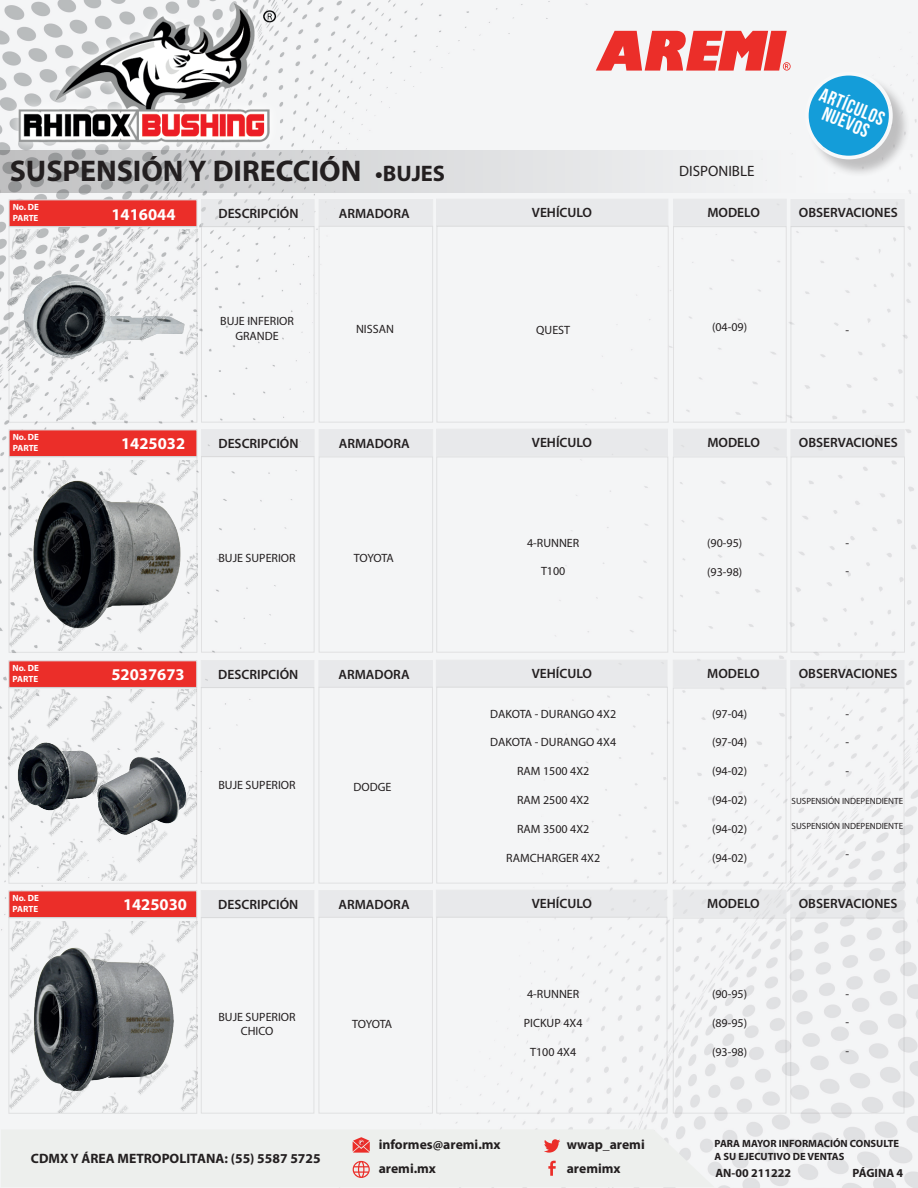
<style>
.page{position:relative;width:918px;height:1188px;background:#fff}
.page>*{position:absolute;margin:0;border:0;box-sizing:border-box;transform-origin:0 0}
.t1{font:700 30px "Myriad Pro";color:#231f20}
.t2{font:19.5px/16.5px "Bebas Neue";color:#fff;text-align:center}
.t3{font:700 16.5px "Myriad Pro";color:#fff}
.t4{font:15px "Myriad Pro";color:#231f20}
.t5{font:700 13.65px/24.2px "Myriad Pro";color:#231f20}
.t6{font:600 13.5px "Myriad Pro";color:#231f20}
.t7{font:12px/14.4px "Myriad Pro";color:#231f20;text-align:center}
.t8{font:700 12px "Myriad Pro";color:#231f20}
.t9{font:700 10.5px/12.6px "Myriad Pro";color:#231f20}
.t10{font:9px "Myriad Pro";color:#231f20}
.t11{font:700 9px/10.8px "Myriad Pro";color:#fff}
.s1{font-size:22.5px}
</style>
<div class="page">
<img style="left:0;top:0;width:918px;height:1188px">
<img style="left:0;top:0;width:313px;height:150px">
<svg style="left:596px;top:31px;width:195px;height:40px"></svg>
<svg style="left:0;top:150px;width:910px;height:42px"></svg>
<div style="left:436px;top:199px;width:232px;height:27px;background:#e8e9eb"></div>
<div style="left:436px;top:660px;width:231px;height:27px;background:#e8e9eb"></div>
<div style="left:436px;top:429px;width:232px;height:27px;background:#e8e9eb"></div>
<div style="left:436px;top:890px;width:231px;height:27px;background:#e8e9eb"></div>
<div style="left:201px;top:199px;width:113px;height:27px;background:#e8e9eb"></div>
<div style="left:201px;top:660px;width:113px;height:27px;background:#e8e9eb"></div>
<div style="left:201px;top:429px;width:113px;height:27px;background:#e8e9eb"></div>
<div style="left:201px;top:890px;width:113px;height:27px;background:#e8e9eb"></div>
<div style="left:319px;top:199px;width:114px;height:27px;background:#e8e9eb"></div>
<div style="left:319px;top:660px;width:114px;height:27px;background:#e8e9eb"></div>
<div style="left:319px;top:429px;width:114px;height:27px;background:#e8e9eb"></div>
<div style="left:319px;top:890px;width:114px;height:27px;background:#e8e9eb"></div>
<div style="left:673px;top:199px;width:113px;height:27px;background:#e8e9eb"></div>
<div style="left:673px;top:660px;width:113px;height:27px;background:#e8e9eb"></div>
<div style="left:673px;top:429px;width:113px;height:27px;background:#e8e9eb"></div>
<div style="left:673px;top:890px;width:113px;height:27px;background:#e8e9eb"></div>
<div style="left:791px;top:199px;width:113px;height:27px;background:#e8e9eb"></div>
<div style="left:791px;top:660px;width:113px;height:27px;background:#e8e9eb"></div>
<div style="left:791px;top:429px;width:113px;height:27px;background:#e8e9eb"></div>
<div style="left:791px;top:890px;width:113px;height:27px;background:#e8e9eb"></div>
<div style="left:9px;top:200px;width:188px;height:27px;background:#eb2e29;border:1px solid #dddee0"></div>
<div style="left:9px;top:661px;width:188px;height:27px;background:#eb2e29;border:1px solid #dddee0"></div>
<div style="left:9px;top:430px;width:188px;height:27px;background:#eb2e29;border:1px solid #dddee0"></div>
<div style="left:9px;top:891px;width:188px;height:27px;background:#eb2e29;border:1px solid #dddee0"></div>
<div style="left:1px;top:1129px;width:714px;height:58px;background:#edefed"></div>
<div style="left:807px;top:74px;width:104px;height:104px;background:#231f20;opacity:.75"></div>
<svg style="left:805px;top:72px;width:88px;height:87px"></svg>
<div style="left:809px;top:76px;width:80px;height:80px;background:#149dd9;border-radius:50%"></div>
<div style="left:910px;top:48px;width:8px;height:211px;background:#f4f5f6"></div>
<img style="left:10px;top:460px;width:188px;height:191px">
<img style="left:9px;top:229px;width:188px;height:191px">
<img style="left:9px;top:690px;width:187px;height:190px">
<img style="left:10px;top:922px;width:188px;height:190px">
<h2 class="t2" style="left:824px;top:86px;width:70px;rotate:23deg">ARTÍCULOS<br>NUEVOS</h2>
<h1 class="t1" style="left:10px;top:151px;width:437px">SUSPENSIÓN Y DIRECCIÓN <span class="s1">•BUJES</span></h1>
<p class="t4" style="left:679px;top:162px;width:77px">DISPONIBLE</p>
<p class="t11" style="left:13px;top:202px;width:28px">No. DE<br>PARTE</p>
<h3 class="t3" style="left:111px;top:203px;width:66px">1416044</h3>
<p class="t6" style="left:218px;top:205px;width:82px">DESCRIPCIÓN</p>
<p class="t6" style="left:339px;top:205px;width:73px">ARMADORA</p>
<p class="t6" style="left:532px;top:204px;width:62px">VEHÍCULO</p>
<p class="t6" style="left:707px;top:204px;width:54px">MODELO</p>
<p class="t6" style="left:799px;top:204px;width:100px">OBSERVACIONES</p>
<p class="t7" style="left:220px;top:314px;width:75px">BUJE INFERIOR<br>GRANDE</p>
<p class="t7" style="left:356px;top:322px;width:39px">NISSAN</p>
<p class="t7" style="left:536px;top:323px;width:35px">QUEST</p>
<p class="t7" style="left:712px;top:319px;width:37px">(04-09)</p>
<p class="t7" style="left:846px;top:322px;width:5px">-</p>
<p class="t11" style="left:13px;top:432px;width:28px">No. DE<br>PARTE</p>
<h3 class="t3" style="left:121px;top:433px;width:66px">1425032</h3>
<p class="t6" style="left:218px;top:435px;width:82px">DESCRIPCIÓN</p>
<p class="t6" style="left:339px;top:435px;width:73px">ARMADORA</p>
<p class="t6" style="left:532px;top:434px;width:62px">VEHÍCULO</p>
<p class="t6" style="left:707px;top:434px;width:54px">MODELO</p>
<p class="t6" style="left:799px;top:434px;width:100px">OBSERVACIONES</p>
<p class="t7" style="left:218px;top:551px;width:79px">BUJE SUPERIOR</p>
<p class="t7" style="left:354px;top:551px;width:42px">TOYOTA</p>
<p class="t7" style="left:527px;top:535px;width:54px">4-RUNNER</p>
<p class="t7" style="left:541px;top:564px;width:26px">T100</p>
<p class="t7" style="left:707px;top:536px;width:37px">(90-95)</p>
<p class="t7" style="left:707px;top:564px;width:37px">(93-98)</p>
<p class="t7" style="left:846px;top:535px;width:5px">-</p>
<p class="t7" style="left:846px;top:564px;width:5px">-</p>
<p class="t11" style="left:13px;top:663px;width:28px">No. DE<br>PARTE</p>
<h3 class="t3" style="left:111px;top:664px;width:75px">52037673</h3>
<p class="t6" style="left:218px;top:666px;width:82px">DESCRIPCIÓN</p>
<p class="t6" style="left:339px;top:666px;width:73px">ARMADORA</p>
<p class="t6" style="left:532px;top:665px;width:62px">VEHÍCULO</p>
<p class="t6" style="left:707px;top:665px;width:54px">MODELO</p>
<p class="t6" style="left:799px;top:665px;width:100px">OBSERVACIONES</p>
<p class="t7" style="left:218px;top:778px;width:79px">BUJE SUPERIOR</p>
<p class="t7" style="left:354px;top:780px;width:39px">DODGE</p>
<p class="t7" style="left:490px;top:706px;width:127px">DAKOTA - DURANGO 4X2</p>
<p class="t7" style="left:490px;top:735px;width:127px">DAKOTA - DURANGO 4X4</p>
<p class="t7" style="left:517px;top:764px;width:74px">RAM 1500 4X2</p>
<p class="t7" style="left:517px;top:793px;width:74px">RAM 2500 4X2</p>
<p class="t7" style="left:517px;top:821px;width:74px">RAM 3500 4X2</p>
<p class="t7" style="left:506px;top:850px;width:95px">RAMCHARGER 4X2</p>
<p class="t7" style="left:712px;top:706px;width:37px">(97-04)</p>
<p class="t7" style="left:712px;top:735px;width:37px">(97-04)</p>
<p class="t7" style="left:712px;top:764px;width:37px">(94-02)</p>
<p class="t7" style="left:712px;top:793px;width:37px">(94-02)</p>
<p class="t7" style="left:712px;top:821px;width:37px">(94-02)</p>
<p class="t7" style="left:712px;top:850px;width:37px">(94-02)</p>
<p class="t7" style="left:846px;top:706px;width:5px">-</p>
<p class="t7" style="left:846px;top:735px;width:5px">-</p>
<p class="t7" style="left:846px;top:764px;width:5px">-</p>
<p class="t10" style="left:792px;top:796px;width:113px">SUSPENSIÓN INDEPENDIENTE</p>
<p class="t10" style="left:792px;top:821px;width:113px">SUSPENSIÓN INDEPENDIENTE</p>
<p class="t7" style="left:846px;top:847px;width:5px">-</p>
<p class="t11" style="left:13px;top:893px;width:28px">No. DE<br>PARTE</p>
<h3 class="t3" style="left:123px;top:894px;width:66px">1425030</h3>
<p class="t6" style="left:218px;top:896px;width:82px">DESCRIPCIÓN</p>
<p class="t6" style="left:339px;top:896px;width:73px">ARMADORA</p>
<p class="t6" style="left:532px;top:895px;width:62px">VEHÍCULO</p>
<p class="t6" style="left:707px;top:895px;width:54px">MODELO</p>
<p class="t6" style="left:799px;top:895px;width:100px">OBSERVACIONES</p>
<p class="t7" style="left:218px;top:1010px;width:79px">BUJE SUPERIOR<br>CHICO</p>
<p class="t7" style="left:352px;top:1017px;width:42px">TOYOTA</p>
<p class="t7" style="left:527px;top:987px;width:54px">4-RUNNER</p>
<p class="t7" style="left:524px;top:1016px;width:60px">PICKUP 4X4</p>
<p class="t7" style="left:530px;top:1044px;width:48px">T100 4X4</p>
<p class="t7" style="left:712px;top:987px;width:37px">(90-95)</p>
<p class="t7" style="left:712px;top:1015px;width:37px">(89-95)</p>
<p class="t7" style="left:712px;top:1044px;width:37px">(93-98)</p>
<p class="t7" style="left:846px;top:986px;width:5px">-</p>
<p class="t7" style="left:846px;top:1015px;width:5px">-</p>
<p class="t7" style="left:846px;top:1044px;width:5px">-</p>
<p class="t5" style="left:31px;top:1146px;width:291px">CDMX Y ÁREA METROPOLITANA: (55) 5587 5725</p>
<p class="t5" style="left:379px;top:1131px;width:123px">informes@aremi.mx aremi.mx</p>
<p class="t5" style="left:567px;top:1131px;width:80px">wwap_aremi aremimx</p>
<p class="t9" style="left:715px;top:1137px;width:186px">PARA MAYOR INFORMACIÓN CONSULTE<br>A SU EJECUTIVO DE VENTAS</p>
<p class="t8" style="left:715px;top:1166px;width:77px">AN-00 211222</p>
<p class="t8" style="left:853px;top:1166px;width:52px">PÁGINA 4</p>
</div>
